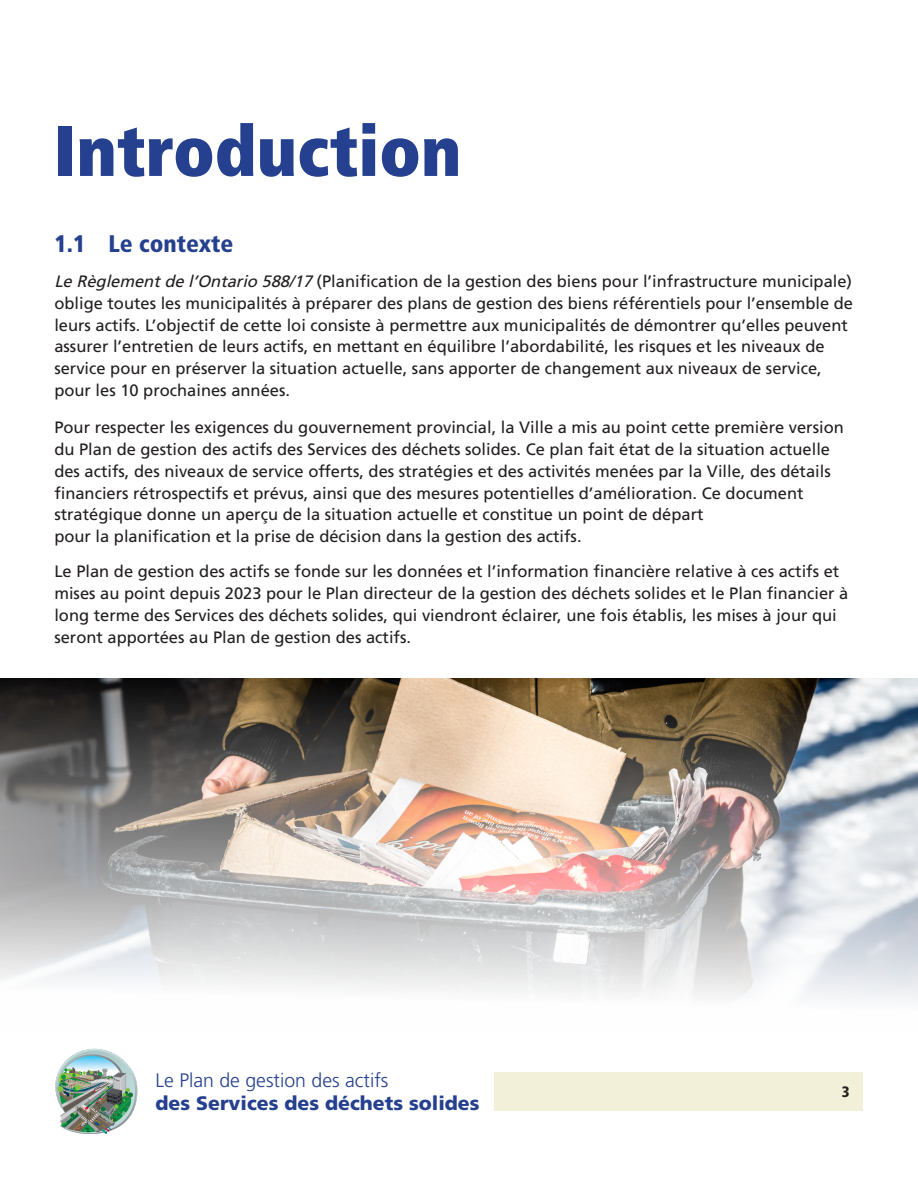
<style>
.page{position:relative;width:918px;height:1188px;background:#fff}
.page>*{position:absolute;margin:0;border:0;box-sizing:border-box;transform-origin:0 0}
.t1{font:900 condensed 70.5px "Frutiger LT Std";color:#25408f}
.t2{font:900 condensed 24px "Frutiger LT Std";color:#25408f}
.t3{font:900 19.5px "Frutiger LT Std";color:#25408f}
.t4{font:300 19.5px "Frutiger LT Std";color:#25408f}
.Body{font:16.5px/21.8px "Frutiger LT Std";color:#231f20}
.t5{font:900 condensed 15px "Frutiger LT Std";color:#231f20}
.s1{font-style:italic}
</style>
<div class="page">
<img style="left:55px;top:1048px;width:83px;height:86px">
<div style="left:495px;top:1072px;width:368px;height:38px;background:#f2f0d8"></div>
<img style="left:0;top:678px;width:918px;height:323px">
<h1 class="t1" style="left:54px;top:108px;width:409px">Introduction</h1>
<h2 class="t2" style="left:54px;top:229px;width:181px">1.1 Le contexte</h2>
<p class="Body" style="left:54px;top:271px;width:800px"><span class="s1">Le Règlementde l’Ontario 588/17</span> (Planification de la gestion des biens pour l’infrastructure municipale) oblige toutes les municipalités à préparer des plans de gestion des biens référentiels pour l’ensemble de leurs actifs. L’objectif de cette loi consiste à permettre aux municipalités de démontrer qu’elles peuvent assurer l’entretien de leurs actifs, en mettant en équilibre l’abordabilité, les risques et les niveaux de service pour en préserver la situation actuelle, sans apporter de changement aux niveaux de service,</p>
<p class="Body" style="left:54px;top:379px;width:237px">pour les 10 prochaines années.</p>
<p class="Body" style="left:54px;top:417px;width:791px">Pour respecter les exigences du gouvernement provincial, la Ville a mis au point cette première version du Plan de gestion des actifs des Services des déchets solides. Ce plan fait état de la situation actuelle des actifs, des niveaux de service offerts, des stratégies et des activités menées par la Ville, des détails financiers rétrospectifs et prévus, ainsi que des mesures potentielles d’amélioration. Ce document stratégique donne un aperçu de la situation actuelle et constitue un point de départ</p>
<p class="Body" style="left:54px;top:526px;width:529px">pour la planification et la prise de décision dans la gestion des actifs.</p>
<p class="Body" style="left:54px;top:561px;width:796px">Le Plan de gestion des actifs se fonde sur les données et l’information financière relative à ces actifs et mises au point depuis 2023 pour le Plan directeur de la gestion des déchets solides et le Plan financier à long terme des Services des déchets solides, qui viendront éclairer, une fois établis, les mises à jour qui seront apportées au Plan de gestion des actifs.</p>
<p class="t4" style="left:156px;top:1069px;width:234px">Le Plan de gestion des actifs</p>
<p class="t3" style="left:156px;top:1091px;width:326px">des Services des déchets solides</p>
<p class="t5" style="left:842px;top:1083px;width:9px">3</p>
</div>
